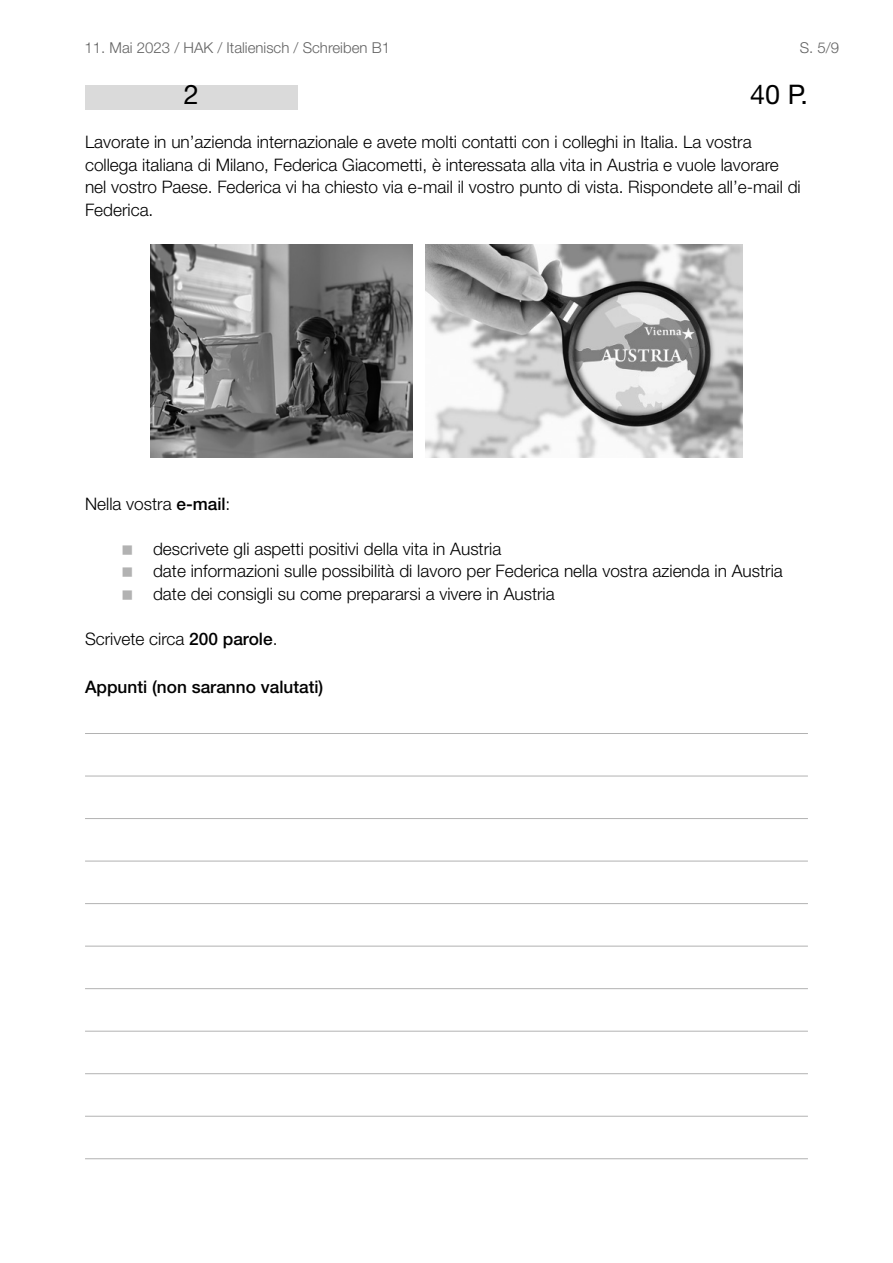
<style>
.page{position:relative;width:893px;height:1263px;background:#fff}
.page>*{position:absolute;margin:0;border:0;box-sizing:border-box;transform-origin:0 0}
.t1{font:27px "Helvetica Neue LT Pro";color:#000}
.t2{font:300 17.25px/22.5px "Helvetica Neue LT Pro";color:#000}
.t3{font:500 17.25px "Helvetica Neue LT Pro";color:#000}
.t4{font:300 15px "Helvetica Neue LT Std";color:#636363}
.s1{font-weight:500}
</style>
<div class="page">
<div style="left:85px;top:85px;width:213px;height:24px;background:#dadada"></div>
<hr style="left:85px;top:733px;width:723px;height:1px;background:#b2b2b2">
<hr style="left:85px;top:776px;width:723px;height:1px;background:#b2b2b2">
<hr style="left:85px;top:818px;width:723px;height:1px;background:#b2b2b2">
<hr style="left:85px;top:861px;width:723px;height:1px;background:#b2b2b2">
<hr style="left:85px;top:903px;width:723px;height:1px;background:#b2b2b2">
<hr style="left:85px;top:946px;width:723px;height:1px;background:#b2b2b2">
<hr style="left:85px;top:988px;width:723px;height:1px;background:#b2b2b2">
<hr style="left:85px;top:1031px;width:723px;height:1px;background:#b2b2b2">
<hr style="left:85px;top:1073px;width:723px;height:1px;background:#b2b2b2">
<hr style="left:85px;top:1116px;width:723px;height:1px;background:#b2b2b2">
<hr style="left:85px;top:1158px;width:723px;height:1px;background:#b2b2b2">
<img style="left:151px;top:245px;width:261px;height:212px">
<img style="left:426px;top:245px;width:316px;height:212px">
<p class="t4" style="left:85px;top:39px;width:307px">11. Mai 2023 / HAK / Italienisch / Schreiben B1</p>
<p class="t4" style="left:800px;top:39px;width:41px">S. 5/9</p>
<h1 class="t1" style="left:184px;top:78px;width:17px">2</h1>
<h1 class="t1" style="left:750px;top:78px;width:59px">40 P.</h1>
<p class="t2" style="left:85px;top:130px;width:717px">Lavorate in un’azienda internazionale e avete molti contatti con i colleghi in Italia. La vostra collega italiana di Milano, Federica Giacometti, è interessata alla vita in Austria e vuole lavorare nel vostro Paese. Federica vi ha chiesto via e-mail il vostro punto di vista. Rispondete all’e-mail di Federica.</p>
<p class="t2" style="left:85px;top:492px;width:147px">Nella vostra <span class="s1">e-mail</span>:</p>
<p class="t2" style="left:153px;top:537px;width:631px">descrivete gli aspetti positivi della vita in Austria<br>date informazioni sulle possibilità di lavoro per Federica nella vostra azienda in Austria date dei consigli su come prepararsi a vivere in Austria</p>
<p class="t2" style="left:85px;top:627px;width:194px">Scrivete circa <span class="s1">200 parole</span>.</p>
<p class="t3" style="left:85px;top:676px;width:240px">Appunti (non saranno valutati)</p>
</div>
